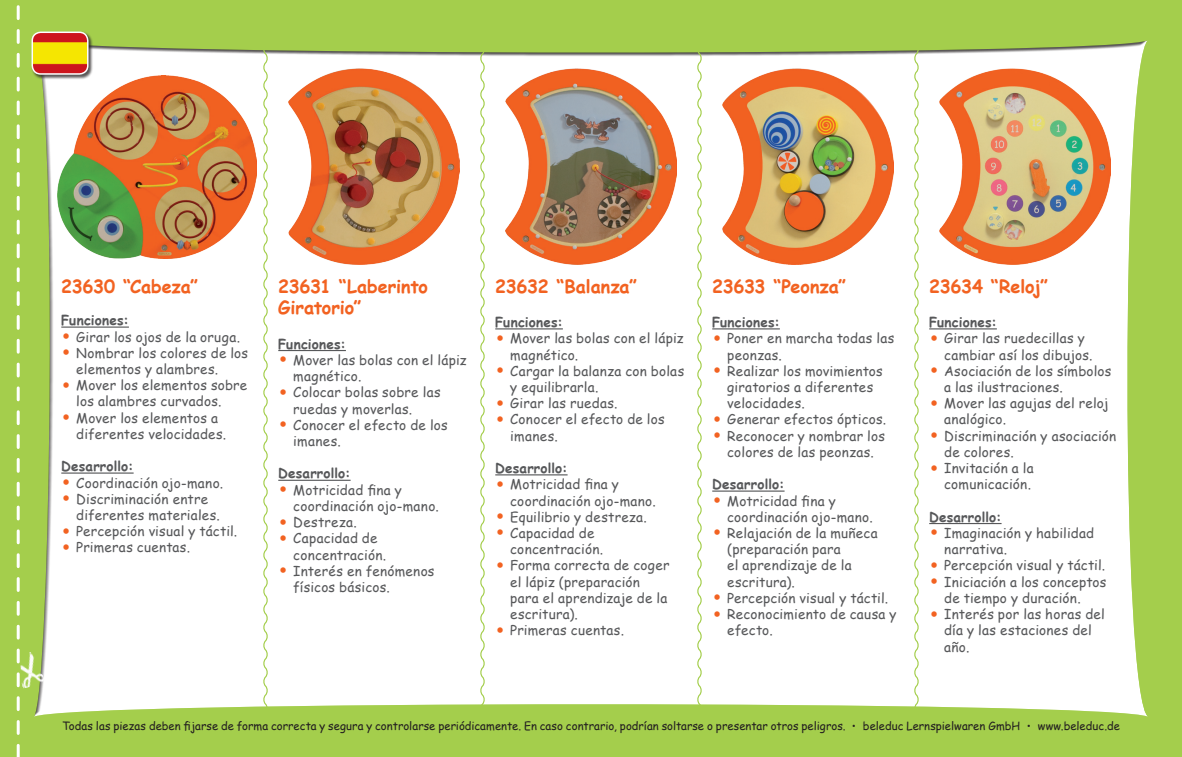
<style>
.page{position:relative;width:1182px;height:757px;background:#fff}
.page>*{position:absolute;margin:0;border:0;box-sizing:border-box;transform-origin:0 0}
.t1{font:700 18px/21.6px "Comic Sans MS";letter-spacing:-.01em;color:#f26221}
.t2{font:13.5px/16.2px "Comic Sans MS";letter-spacing:.015em;color:#57585a}
.t3{font:700 13.5px "Comic Sans MS";letter-spacing:.005em;color:#57585a}
.t4{font:11.25px "Comic Sans MS";letter-spacing:.005em;color:#231f20}
.s1{font-size:27px;color:#f26221}
</style>
<div class="page">
<div style="left:0;top:0;width:6px;height:756px;background:#a4ce4c"></div>
<div style="left:6px;top:0;width:1175px;height:756px;background:#a4ce4c"></div>
<div style="left:33px;top:35px;width:1117px;height:681px;background:#231f20;opacity:.75"></div>
<svg style="left:261px;top:35px;width:8px;height:681px"></svg>
<svg style="left:478px;top:35px;width:8px;height:681px"></svg>
<svg style="left:695px;top:35px;width:8px;height:681px"></svg>
<svg style="left:912px;top:35px;width:8px;height:681px"></svg>
<svg style="left:17px;top:5px;width:3px;height:751px"></svg>
<img style="left:16px;top:649px;width:29px;height:39px">
<img style="left:58px;top:75px;width:198px;height:183px">
<img style="left:289px;top:69px;width:170px;height:195px">
<img style="left:506px;top:69px;width:170px;height:195px">
<img style="left:722px;top:69px;width:171px;height:195px">
<img style="left:939px;top:69px;width:170px;height:195px">
<hr style="left:61px;top:326px;width:68px;height:1px;background:#57585a">
<hr style="left:61px;top:472px;width:73px;height:1px;background:#57585a">
<hr style="left:278px;top:350px;width:68px;height:1px;background:#57585a">
<hr style="left:278px;top:479px;width:72px;height:1px;background:#57585a">
<hr style="left:495px;top:328px;width:68px;height:1px;background:#57585a">
<hr style="left:495px;top:474px;width:72px;height:1px;background:#57585a">
<hr style="left:712px;top:328px;width:67px;height:1px;background:#57585a">
<hr style="left:712px;top:490px;width:72px;height:1px;background:#57585a">
<hr style="left:929px;top:328px;width:67px;height:1px;background:#57585a">
<hr style="left:929px;top:522px;width:72px;height:1px;background:#57585a">
<div style="left:31px;top:31px;width:63px;height:49px;background:#231f20;opacity:.75"></div>
<img style="left:32px;top:32px;width:56px;height:42px">
<div style="left:32px;top:31px;width:56px;height:44px;border:2px solid #fff;border-radius:9px"></div>
<svg style="left:1174px;top:749px;width:8px;height:8px"></svg>
<h1 class="t1" style="left:61px;top:275px;width:138px">23630 “Cabeza”</h1>
<p class="t3" style="left:61px;top:310px;width:69px">Funciones:</p>
<p class="t2" style="left:61px;top:328px;width:180px"><span class="s1">•</span> Girar los ojos de la oruga.</p>
<p class="t2" style="left:76px;top:344px;width:173px;text-indent:-15px"><span class="s1">•</span> Nombrar los colores de los elementos y alambres.</p>
<p class="t2" style="left:76px;top:376px;width:172px;text-indent:-15px"><span class="s1">•</span> Mover los elementos sobre los alambres curvados.</p>
<p class="t2" style="left:76px;top:409px;width:151px;text-indent:-15px"><span class="s1">•</span> Mover los elementos a diferentes velocidades.</p>
<p class="t3" style="left:61px;top:456px;width:74px">Desarrollo:</p>
<p class="t2" style="left:61px;top:473px;width:163px"><span class="s1">•</span> Coordinación ojo-mano.</p>
<p class="t2" style="left:76px;top:490px;width:145px;text-indent:-15px"><span class="s1">•</span> Discriminación entre diferentes materiales.</p>
<p class="t2" style="left:61px;top:522px;width:177px"><span class="s1">•</span> Percepción visual y táctil.</p>
<p class="t2" style="left:61px;top:538px;width:130px"><span class="s1">•</span> Primeras cuentas.</p>
<h1 class="t1" style="left:278px;top:275px;width:151px">23631 “Laberinto<br>Giratorio”</h1>
<p class="t3" style="left:278px;top:333px;width:69px">Funciones:</p>
<p class="t2" style="left:293px;top:351px;width:175px;text-indent:-15px"><span class="s1">•</span> Mover las bolas con el lápiz magnético.</p>
<p class="t2" style="left:293px;top:383px;width:149px;text-indent:-15px"><span class="s1">•</span> Colocar bolas sobre las ruedas y moverlas.</p>
<p class="t2" style="left:293px;top:416px;width:156px;text-indent:-15px"><span class="s1">•</span> Conocer el efecto de los imanes.</p>
<p class="t3" style="left:278px;top:463px;width:74px">Desarrollo:</p>
<p class="t2" style="left:293px;top:481px;width:147px;text-indent:-15px"><span class="s1">•</span> Motricidad fina y coordinación ojo-mano.</p>
<p class="t2" style="left:278px;top:513px;width:80px"><span class="s1">•</span> Destreza.</p>
<p class="t2" style="left:293px;top:529px;width:94px;text-indent:-15px"><span class="s1">•</span> Capacidad de concentración.</p>
<p class="t2" style="left:293px;top:562px;width:143px;text-indent:-15px"><span class="s1">•</span> Interés en fenómenos físicos básicos.</p>
<h1 class="t1" style="left:495px;top:275px;width:143px">23632 “Balanza”</h1>
<p class="t3" style="left:495px;top:312px;width:69px">Funciones:</p>
<p class="t2" style="left:510px;top:329px;width:175px;text-indent:-15px"><span class="s1">•</span> Mover las bolas con el lápiz magnético.</p>
<p class="t2" style="left:510px;top:362px;width:175px;text-indent:-15px"><span class="s1">•</span> Cargar la balanza con bolas y equilibrarla.</p>
<p class="t2" style="left:495px;top:394px;width:124px"><span class="s1">•</span> Girar las ruedas.</p>
<p class="t2" style="left:510px;top:410px;width:156px;text-indent:-15px"><span class="s1">•</span> Conocer el efecto de los imanes.</p>
<p class="t3" style="left:495px;top:458px;width:74px">Desarrollo:</p>
<p class="t2" style="left:510px;top:475px;width:147px;text-indent:-15px"><span class="s1">•</span> Motricidad fina y coordinación ojo-mano.</p>
<p class="t2" style="left:495px;top:508px;width:153px"><span class="s1">•</span> Equilibrio y destreza.</p>
<p class="t2" style="left:510px;top:524px;width:94px;text-indent:-15px"><span class="s1">•</span> Capacidad de concentración.</p>
<p class="t2" style="left:510px;top:556px;width:161px;text-indent:-15px"><span class="s1">•</span> Forma correcta de coger el lápiz (preparación para el aprendizaje de la escritura).</p>
<p class="t2" style="left:495px;top:621px;width:130px"><span class="s1">•</span> Primeras cuentas.</p>
<h1 class="t1" style="left:712px;top:275px;width:135px">23633 “Peonza”</h1>
<p class="t3" style="left:712px;top:312px;width:69px">Funciones:</p>
<p class="t2" style="left:727px;top:329px;width:168px;text-indent:-15px"><span class="s1">•</span> Poner en marcha todas las peonzas.</p>
<p class="t2" style="left:727px;top:362px;width:157px;text-indent:-15px"><span class="s1">•</span> Realizar los movimientos giratorios a diferentes velocidades.</p>
<p class="t2" style="left:712px;top:410px;width:175px"><span class="s1">•</span> Generar efectos ópticos.</p>
<p class="t2" style="left:712px;top:427px;width:174px;text-align:center"><span class="s1">•</span> Reconocer y nombrar los colores de las peonzas.</p>
<p class="t3" style="left:712px;top:474px;width:74px">Desarrollo:</p>
<p class="t2" style="left:727px;top:491px;width:147px;text-indent:-15px"><span class="s1">•</span> Motricidad fina y coordinación ojo-mano.</p>
<p class="t2" style="left:727px;top:524px;width:152px;text-indent:-15px"><span class="s1">•</span> Relajación de la muñeca (preparación para<br>el aprendizaje de la escritura).</p>
<p class="t2" style="left:712px;top:589px;width:177px"><span class="s1">•</span> Percepción visual y táctil.</p>
<p class="t2" style="left:727px;top:605px;width:171px;text-indent:-15px"><span class="s1">•</span> Reconocimiento de causa y efecto.</p>
<h1 class="t1" style="left:929px;top:275px;width:120px">23634 “Reloj”</h1>
<p class="t3" style="left:929px;top:312px;width:69px">Funciones:</p>
<p class="t2" style="left:944px;top:329px;width:150px;text-indent:-15px"><span class="s1">•</span> Girar las ruedecillas y cambiar así los dibujos.</p>
<p class="t2" style="left:944px;top:362px;width:169px;text-indent:-15px"><span class="s1">•</span> Asociación de los símbolos a las ilustraciones.</p>
<p class="t2" style="left:944px;top:394px;width:166px;text-indent:-15px"><span class="s1">•</span> Mover las agujas del reloj analógico.</p>
<p class="t2" style="left:944px;top:427px;width:174px;text-indent:-15px"><span class="s1">•</span> Discriminación y asociación de colores.</p>
<p class="t2" style="left:929px;top:459px;width:106px;text-align:right"><span class="s1">•</span> Invitación a la comunicación.</p>
<p class="t3" style="left:929px;top:506px;width:74px">Desarrollo:</p>
<p class="t2" style="left:944px;top:524px;width:151px;text-indent:-15px"><span class="s1">•</span> Imaginación y habilidad narrativa.</p>
<p class="t2" style="left:929px;top:556px;width:177px"><span class="s1">•</span> Percepción visual y táctil.</p>
<p class="t2" style="left:944px;top:572px;width:164px;text-indent:-15px"><span class="s1">•</span> Iniciación a los conceptos de tiempo y duración.</p>
<p class="t2" style="left:944px;top:605px;width:162px;text-indent:-15px"><span class="s1">•</span> Interés por las horas del día y las estaciones del año.</p>
<p class="t4" style="left:62px;top:717px;width:1059px">Todas las piezas deben fijarse de forma correcta y segura y controlarse periódicamente. En caso contrario, podrían soltarse o presentar otros peligros. • beleduc Lernspielwaren GmbH • www.beleduc.de</p>
</div>
